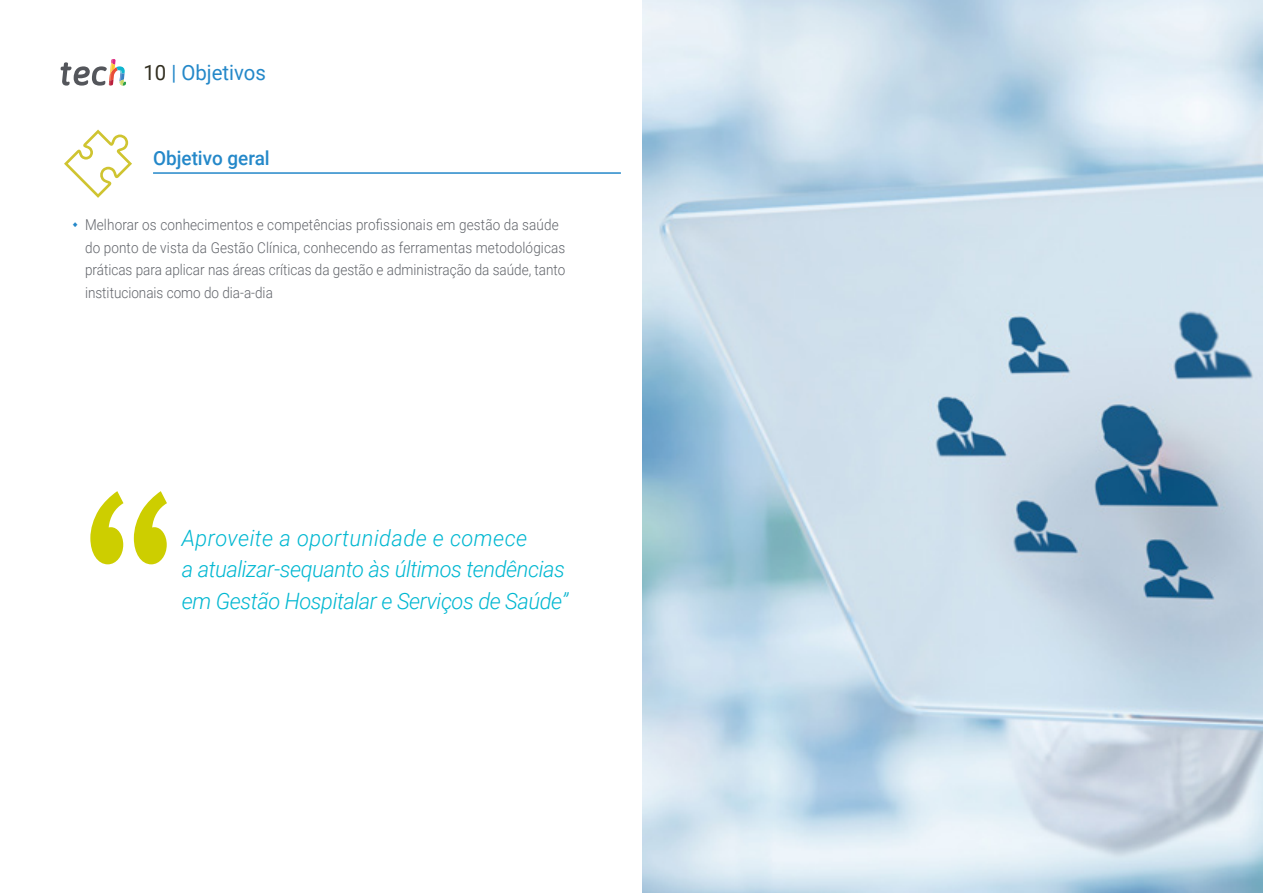
<style>
.page{position:relative;width:1263px;height:893px;background:#fff}
.page>*{position:absolute;margin:0;border:0;box-sizing:border-box;transform-origin:0 0}
.t1{font:italic 300 22.5px/31.5px "Roboto";letter-spacing:-.02em;color:#00b7d1}
.t2{font:21px "Roboto";color:#2488c9}
.t3{font:500 19.5px "Roboto";color:#2488c9}
.t4{font:300 15px/22.5px "Roboto";letter-spacing:.01em;color:#61646a;scale:.9 1}
.s1{color:#312e20}
.s2{color:#0fb6cf}
</style>
<div class="page">
<hr style="left:153px;top:173px;width:468px;height:1px;background:#2488c9">
<svg style="left:64px;top:130px;width:68px;height:68px"></svg>
<img style="left:642px;top:0;width:621px;height:893px">
<svg style="left:61px;top:59px;width:65px;height:27px"></svg>
<svg style="left:90px;top:491px;width:77px;height:73px"></svg>
<h2 class="t2" style="left:144px;top:57px;width:124px"><span class="s1">10</span> | Objetivos</h2>
<h3 class="t3" style="left:153px;top:144px;width:118px">Objetivo geral</h3>
<p class="t4" style="left:85px;top:213px;width:535px">Melhorar os conhecimentos e competências profissionais em gestão da saúde do ponto de vista da Gestão Clínica, conhecendo as ferramentas metodológicas práticas para aplicar nas áreas críticas da gestão e administração da saúde, tanto institucionais como do dia-a-dia</p>
<h1 class="t1" style="left:182px;top:521px;width:388px">Aproveite a oportunidade e comece<br>a atualizar-sequanto às últimos tendências em Gestão Hospitalar e Serviços de Saúde<span class="s2">”</span></h1>
</div>
